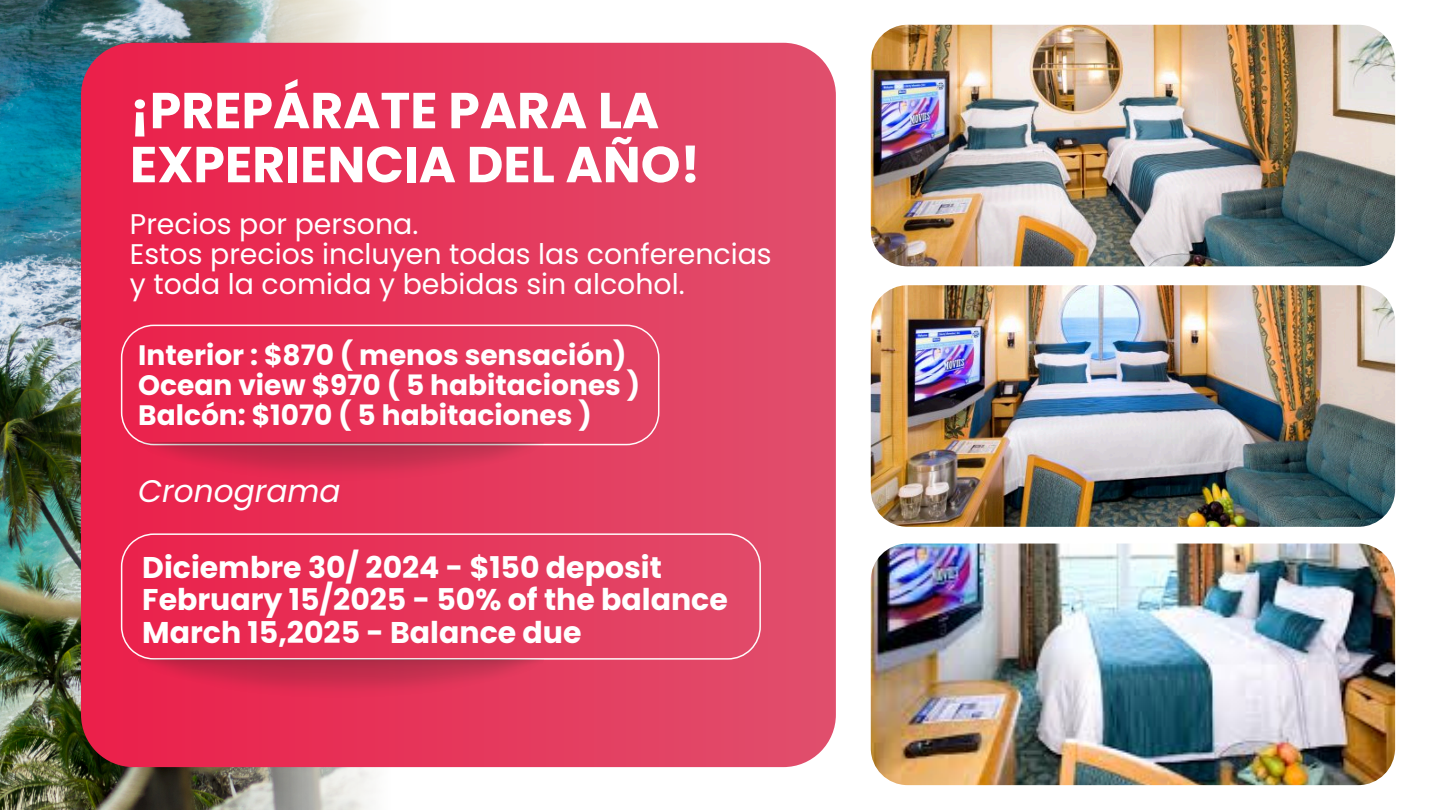
<style>
.page{position:relative;width:1440px;height:810px;background:#fff}
.page>*{position:absolute;margin:0;border:0;box-sizing:border-box;transform-origin:0 0}
.t1{font:700 50.5px/54px "Poppins";color:#fff}
.t2{font:italic 31.2px "Poppins";color:#fff}
.t3{font:700 30px/32.2px "Poppins";color:#fff}
.t4{font:28.4px/30px "Poppins";color:#fff}
.t5{font:700 28.1px/30px "Poppins";color:#fff}
</style>
<div class="page">
<img style="left:0;top:0;width:190px;height:809px">
<img style="left:190px;top:0;width:201px;height:809px">
<svg style="left:81px;top:43px;width:755px;height:724px;background:#e4395d"></svg>
<svg style="left:121px;top:533px;width:640px;height:126px;background:#e63c60"></svg>
<svg style="left:121px;top:325px;width:538px;height:120px;background:#e6355a"></svg>
<img style="left:138px;top:660px;width:405px;height:39px">
<img style="left:138px;top:442px;width:405px;height:40px">
<img style="left:871px;top:25px;width:524px;height:241px;border-radius:37px">
<img style="left:871px;top:285px;width:524px;height:242px;border-radius:37px">
<img style="left:871px;top:544px;width:524px;height:241px;border-radius:37px">
<p class="t1" style="left:130px;top:84px;width:572px">¡PREPÁRATE PARA LA<br>EXPERIENCIA DEL AÑO!</p>
<h2 class="t4" style="left:130px;top:209px;width:290px">Precios por persona.</h2>
<p class="t4" style="left:130px;top:239px;width:643px">Estos precios incluyen todas las conferencias y toda la comida y bebidas sin alcohol.</p>
<p class="t5" style="left:138px;top:340px;width:504px">Interior : $870 ( menos sensación)<br>Ocean view $970 ( 5 habitaciones )<br>Balcón: $1070 ( 5 habitaciones )</p>
<h1 class="t2" style="left:138px;top:469px;width:204px">Cronograma</h1>
<p class="t3" style="left:142px;top:552px;width:587px">Diciembre 30/ 2024 - $150 deposit<br>February 15/2025 - 50% of the balance<br>March 15,2025 - Balance due</p>
</div>
